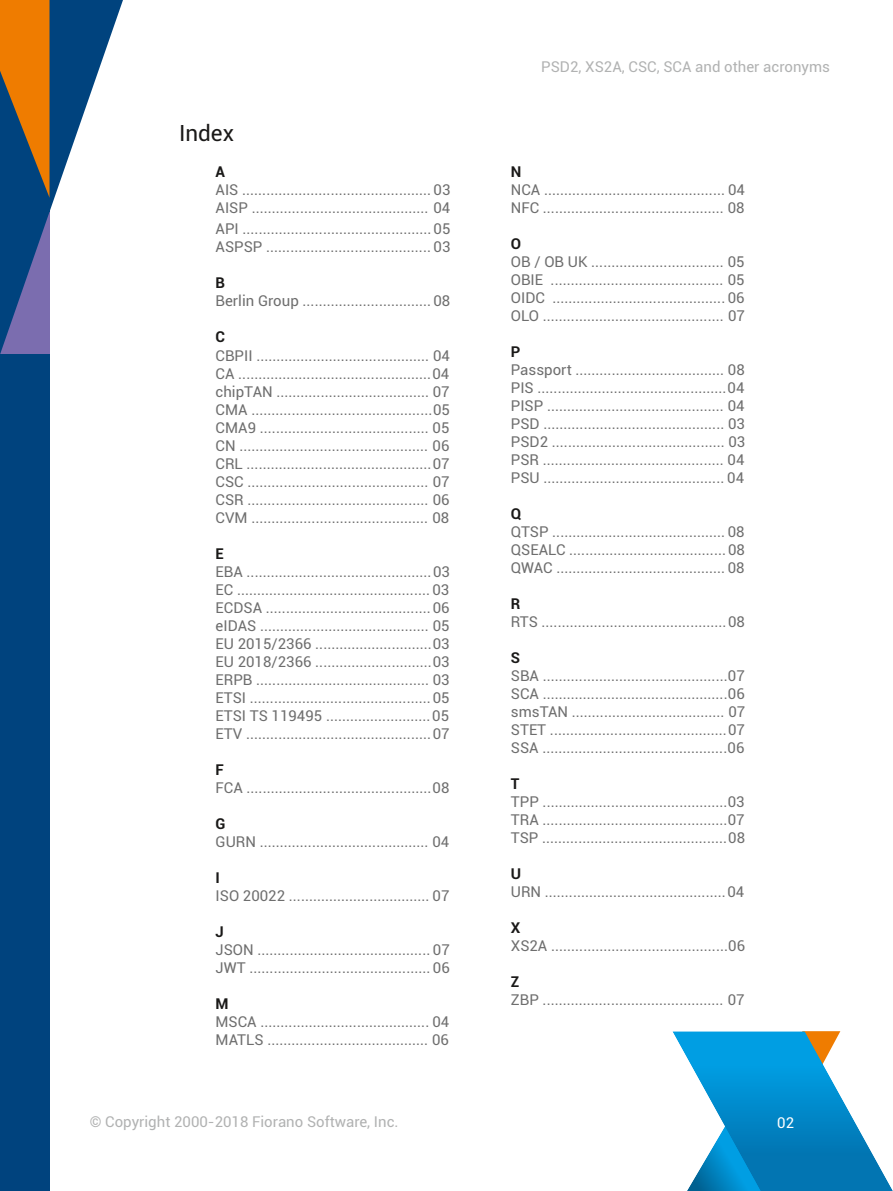
<style>
.page{position:relative;width:893px;height:1191px;background:#fff}
.page>*{position:absolute;margin:0;border:0;box-sizing:border-box;transform-origin:0 0}
.t1{font:22.5px "Roboto";color:#1a1918}
.t2{font:15px/18px "Roboto";color:#6e6e6e;text-align:justify}
.t3{font:15px "Roboto";color:#b1b2b2}
.t4{font:700 15px "Roboto";color:#1a1918}
.t5{font:15px "Roboto";color:#fff}
</style>
<div class="page">
<img style="left:672px;top:1031px;width:221px;height:160px">
<div style="left:0;top:0;width:50px;height:1191px;background:#00437e"></div>
<svg style="left:0;top:0;width:123px;height:354px"></svg>
<svg style="left:0;top:0;width:50px;height:198px"></svg>
<h1 class="t1" style="left:179px;top:117px;width:57px">Index</h1>
<p class="t4" style="left:216px;top:161px;width:11px">A</p>
<p class="t2" style="left:216px;top:180px;width:236px">AIS ............................................... 03<br>AISP ............................................ 04</p>
<p class="t2" style="left:216px;top:219px;width:236px">API ............................................... 05<br>ASPSP ......................................... 03</p>
<p class="t4" style="left:216px;top:272px;width:11px">B</p>
<p class="t2" style="left:216px;top:291px;width:236px">Berlin Group ................................ 08</p>
<p class="t4" style="left:216px;top:326px;width:11px">C</p>
<p class="t2" style="left:216px;top:345px;width:236px">CBPII ........................................... 04<br>CA ................................................ 04 chipTAN ...................................... 07<br>CMA .............................................05<br>CMA9 .......................................... 05<br>CN ............................................... 06<br>CRL .............................................. 07<br>CSC ............................................. 07<br>CSR ............................................. 06<br>CVM ............................................ 08</p>
<p class="t4" style="left:216px;top:542px;width:10px">E</p>
<p class="t2" style="left:216px;top:562px;width:236px">EBA .............................................. 03<br>EC ................................................ 03<br>ECDSA ......................................... 06 eIDAS .......................................... 05<br>EU 2015/2366 ............................. 03<br>EU 2018/2366 ............................. 03<br>ERPB ........................................... 03<br>ETSI ............................................. 05<br>ETSI TS 119495 .......................... 05<br>ETV .............................................. 07</p>
<p class="t4" style="left:216px;top:759px;width:10px">F</p>
<p class="t2" style="left:216px;top:778px;width:235px">FCA .............................................. 08</p>
<p class="t4" style="left:216px;top:813px;width:11px">G</p>
<p class="t2" style="left:216px;top:832px;width:235px">GURN .......................................... 04</p>
<p class="t4" style="left:216px;top:867px;width:6px">I</p>
<p class="t2" style="left:216px;top:886px;width:235px">ISO 20022 ................................... 07</p>
<p class="t4" style="left:216px;top:921px;width:10px">J</p>
<p class="t2" style="left:216px;top:940px;width:236px">JSON ........................................... 07<br>JWT ............................................. 06</p>
<p class="t4" style="left:216px;top:993px;width:15px">M</p>
<p class="t2" style="left:216px;top:1012px;width:235px">MSCA .......................................... 04<br>MATLS ........................................ 06</p>
<p class="t3" style="left:541px;top:56px;width:290px">PSD2, XS2A, CSC, SCA and other acronyms</p>
<p class="t4" style="left:511px;top:161px;width:12px">N</p>
<p class="t2" style="left:511px;top:180px;width:236px">NCA ............................................. 04<br>NFC ............................................. 08</p>
<p class="t4" style="left:511px;top:233px;width:12px">O</p>
<p class="t2" style="left:511px;top:252px;width:236px">OB / OB UK ................................. 05<br>OBIE ........................................... 05<br>OIDC ........................................... 06<br>OLO ............................................. 07</p>
<p class="t4" style="left:511px;top:341px;width:11px">P</p>
<p class="t2" style="left:511px;top:360px;width:236px">Passport ..................................... 08<br>PIS ............................................... 04<br>PISP ............................................ 04<br>PSD ............................................. 03<br>PSD2 ........................................... 03<br>PSR ............................................. 04<br>PSU ............................................. 04</p>
<p class="t4" style="left:511px;top:503px;width:12px">Q</p>
<p class="t2" style="left:511px;top:522px;width:236px">QTSP ........................................... 08<br>QSEALC ....................................... 08<br>QWAC .......................................... 08</p>
<p class="t4" style="left:511px;top:593px;width:11px">R</p>
<p class="t2" style="left:511px;top:612px;width:236px">RTS .............................................. 08</p>
<p class="t4" style="left:511px;top:647px;width:11px">S</p>
<p class="t2" style="left:511px;top:666px;width:236px">SBA .............................................. 07<br>SCA .............................................. 06 smsTAN ...................................... 07<br>STET ............................................ 07<br>SSA .............................................. 06</p>
<p class="t4" style="left:511px;top:773px;width:10px">T</p>
<p class="t2" style="left:511px;top:792px;width:236px">TPP .............................................. 03<br>TRA .............................................. 07<br>TSP .............................................. 08</p>
<p class="t4" style="left:511px;top:863px;width:12px">U</p>
<p class="t2" style="left:511px;top:882px;width:235px">URN ............................................. 04</p>
<p class="t4" style="left:511px;top:917px;width:11px">X</p>
<p class="t2" style="left:511px;top:936px;width:236px">XS2A ............................................ 06</p>
<p class="t4" style="left:511px;top:971px;width:10px">Z</p>
<p class="t2" style="left:511px;top:990px;width:235px">ZBP ............................................. 07</p>
<p class="t3" style="left:90px;top:1111px;width:310px">© Copyright 2000-2018 Fiorano Software, Inc.</p>
<p class="t5" style="left:777px;top:1112px;width:18px">02</p>
</div>
